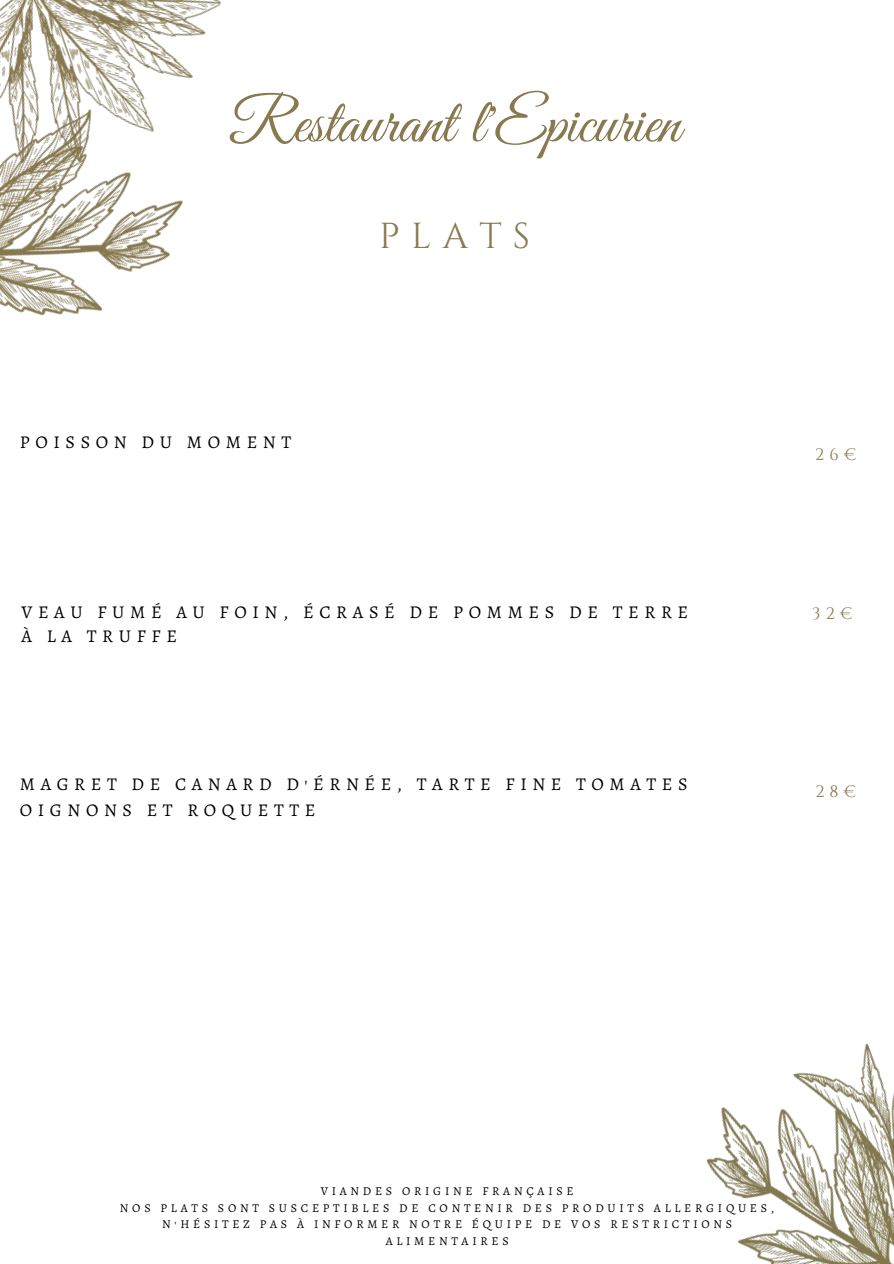
<style>
.page{position:relative;width:894px;height:1264px;background:#fff}
.page>*{position:absolute;margin:0;border:0;box-sizing:border-box;transform-origin:0 0}
.t1{font:63px "Great Vibes";color:#88794f}
.t2{font:36px "Cinzel";letter-spacing:.31em;color:#88794f}
.t3{font:18px/25px "Alegreya SC";letter-spacing:.31em;color:#000}
.t4{font:16.5px "Cinzel";color:#88794f}
.t5{font:12px/16.5px "Alegreya SC";letter-spacing:.31em;color:#000;text-align:center}
</style>
<div class="page">
<img style="left:706px;top:1043px;width:187px;height:220px">
<img style="left:0;top:0;width:221px;height:316px">
<p class="t1" style="left:228px;top:88px;width:453px">Restaurant l'Epicurien</p>
<p class="t3" style="left:20px;top:430px;width:273px">POISSON DU MOMENT</p>
<p class="t2" style="left:379px;top:213px;width:152px">PLATS</p>
<p class="t3" style="left:21px;top:599px;width:668px">VEAU FUMÉ AU FOIN, ÉCRASÉ DE POMMES DE TERRE</p>
<p class="t3" style="left:21px;top:623px;width:157px">À LA TRUFFE</p>
<p class="t3" style="left:20px;top:772px;width:669px">MAGRET DE CANARD D'ÉRNÉE, TARTE FINE TOMATES<br>OIGNONS ET ROQUETTE</p>
<p class="t4" style="left:815px;top:444px;width:42px">26€</p>
<p class="t4" style="left:812px;top:603px;width:41px">32€</p>
<p class="t4" style="left:815px;top:780px;width:42px">28€</p>
<p class="t5" style="left:320px;top:1182px;width:254px">VIANDES ORIGINE FRANÇAISE</p>
<p class="t5" style="left:120px;top:1199px;width:655px">NOS PLATS SONT SUSCEPTIBLES DE CONTENIR DES PRODUITS ALLERGIQUES,<br>N'HÉSITEZ PAS À INFORMER NOTRE ÉQUIPE DE VOS RESTRICTIONS<br>ALIMENTAIRES</p>
</div>
